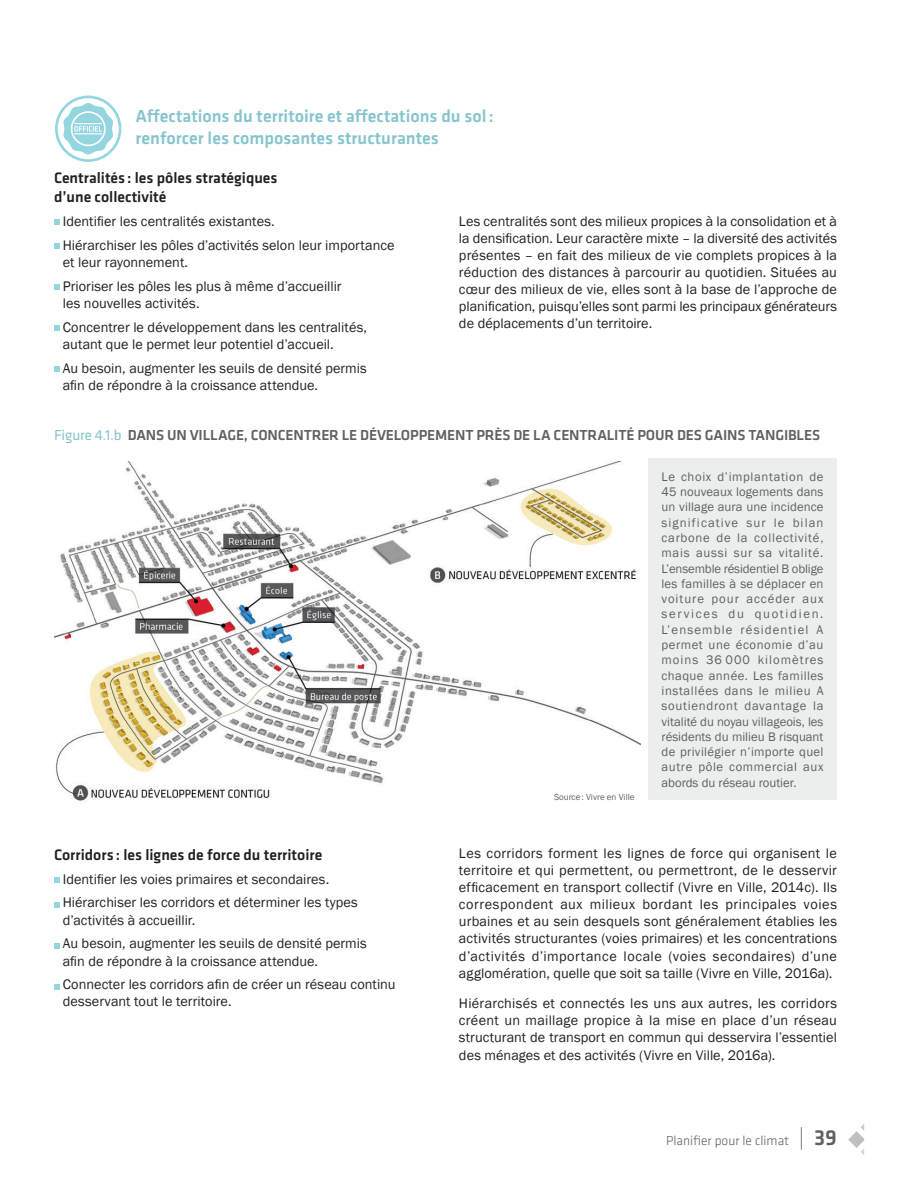
<style>
.page{position:relative;width:918px;height:1188px;background:#fff}
.page>*{position:absolute;margin:0;border:0;box-sizing:border-box;transform-origin:0 0}
.t1{font:500 18px/21.6px "Klavika Basic";color:#86c4cd}
.t2{font:500 15.75px/18.9px "Klavika Basic";color:#231f20}
.t3{font:500 15px "Klavika Basic";letter-spacing:-.01em;color:#5f6062}
.t4{font:14.25px/17.1px "Franklin Gothic";color:#231f20}
.t5{font:300 13.5px "Klavika Basic";color:#5f6062}
.t6{font:12.75px/15.3px "Franklin Gothic";letter-spacing:.025em;color:#5f6062;text-align:justify}
.t7{font:9px "Franklin Gothic";color:#5f6062}
.s1{font-weight:400;color:#86c4cd}
.s2{font-size:22.5px}
.s3{font-weight:500;font-size:22.5px}
</style>
<div class="page">
<svg style="left:848px;top:1124px;width:16px;height:31px"></svg>
<div style="left:648px;top:458px;width:189px;height:342px;background:#eceded"></div>
<svg style="left:54px;top:220px;width:5px;height:5px"></svg>
<svg style="left:54px;top:244px;width:5px;height:5px"></svg>
<svg style="left:54px;top:285px;width:5px;height:5px"></svg>
<svg style="left:54px;top:326px;width:5px;height:5px"></svg>
<svg style="left:54px;top:367px;width:5px;height:5px"></svg>
<img style="left:54px;top:462px;width:586px;height:339px">
<svg style="left:54px;top:878px;width:5px;height:5px"></svg>
<svg style="left:54px;top:902px;width:5px;height:5px"></svg>
<svg style="left:54px;top:943px;width:5px;height:5px"></svg>
<svg style="left:54px;top:984px;width:5px;height:5px"></svg>
<svg style="left:56px;top:97px;width:64px;height:64px"></svg>
<div style="left:55px;top:96px;width:66px;height:66px;border:3px solid #93d6e0;border-radius:50%"></div>
<svg style="left:63px;top:103px;width:51px;height:52px"></svg>
<p class="t1" style="left:136px;top:105px;width:360px">Affectations du territoire et affectations du sol: renforcer les composantes structurantes</p>
<p class="t2" style="left:54px;top:168px;width:225px">Centralités : les pôles stratégiques d’une collectivité</p>
<p class="t4" style="left:63px;top:209px;width:333px;line-height:23.9px">Identifier les centralités existantes.<br>Hiérarchiser les pôles d’activités selon leur importance</p>
<p class="t4" style="left:63px;top:250px;width:280px;line-height:23.9px">et leur rayonnement.<br>Prioriser les pôles les plus à même d’accueillir</p>
<p class="t4" style="left:63px;top:291px;width:306px;line-height:23.9px">les nouvelles activités.<br>Concentrer le développement dans les centralités,</p>
<p class="t4" style="left:63px;top:332px;width:306px;line-height:23.9px">autant que le permet leur potentiel d’accueil.<br>Au besoin, augmenter les seuils de densité permis</p>
<p class="t4" style="left:63px;top:377px;width:257px">afin de répondre à la croissance attendue.</p>
<p class="t4" style="left:459px;top:213px;width:380px;text-align:justify">Les centralités sont des milieux propices à la consolidation et à la densification. Leur caractère mixte – la diversité des activités présentes – en fait des milieux de vie complets propices à la réduction des distances à parcourir au quotidien. Situées au cœur des milieux de vie, elles sont à la base de l’approche de planification, puisqu’elles sont parmi les principaux générateurs de déplacements d’un territoire.</p>
<p class="t3" style="left:54px;top:425px;width:768px"><span class="s1">Figure 4.1.b</span> DANS UN VILLAGE, CONCENTRER LE DÉVELOPPEMENT PRÈS DE LA CENTRALITÉ POUR DES GAINS TANGIBLES</p>
<p class="t6" style="left:661px;top:469px;width:164px">Le choix d’implantation de 45 nouveaux logements dans un village aura une incidence significative sur le bilan carbone de la collectivité, mais aussi sur sa vitalité.<br>L’ensemble résidentiel B oblige les familles à se déplacer en voiture pour accéder aux services du quotidien.<br>L’ensemble résidentiel A permet une économie d’au moins 36 000 kilomètres chaque année. Les familles installées dans le milieu A soutiendront davantage la vitalité du noyau villageois, les résidents du milieu B risquant de privilégier n’importe quel autre pôle commercial aux abords du réseau routier.</p>
<p class="t2" style="left:54px;top:845px;width:270px">Corridors : les lignes de force du territoire</p>
<p class="t4" style="left:63px;top:867px;width:297px;line-height:23.9px">Identifier les voies primaires et secondaires.<br>Hiérarchiser les corridors et déterminer les types</p>
<p class="t4" style="left:63px;top:908px;width:306px;line-height:23.9px">d’activités à accueillir.<br>Au besoin, augmenter les seuils de densité permis</p>
<p class="t4" style="left:63px;top:949px;width:334px;line-height:23.9px">afin de répondre à la croissance attendue.<br>Connecter les corridors afin de créer un réseau continu</p>
<p class="t4" style="left:63px;top:993px;width:170px">desservant tout le territoire.</p>
<p class="t7" style="left:554px;top:792px;width:82px">Source: Vivre en Ville</p>
<p class="t4" style="left:459px;top:845px;width:380px;text-align:justify">Les corridors forment les lignes de force qui organisent le territoire et qui permettent, ou permettront, de le desservir efficacement en transport collectif (Vivre en Ville, 2014c). Ils correspondent aux milieux bordant les principales voies urbaines et au sein desquels sont généralement établies les activités structurantes (voies primaires) et les concentrations d’activités d’importance locale (voies secondaires) d’une agglomération, quelle que soit sa taille (Vivre en Ville, 2016a).</p>
<p class="t4" style="left:459px;top:995px;width:380px;text-align:justify">Hiérarchisés et connectés les uns aux autres, les corridors créent un maillage propice à la mise en place d’un réseau structurant de transport en commun qui desservira l’essentiel des ménages et des activités (Vivre en Ville, 2016a).</p>
<p class="t5" style="left:666px;top:1132px;width:172px">Planifier pour le climat <span class="s2">|</span> <span class="s3">39</span></p>
</div>
